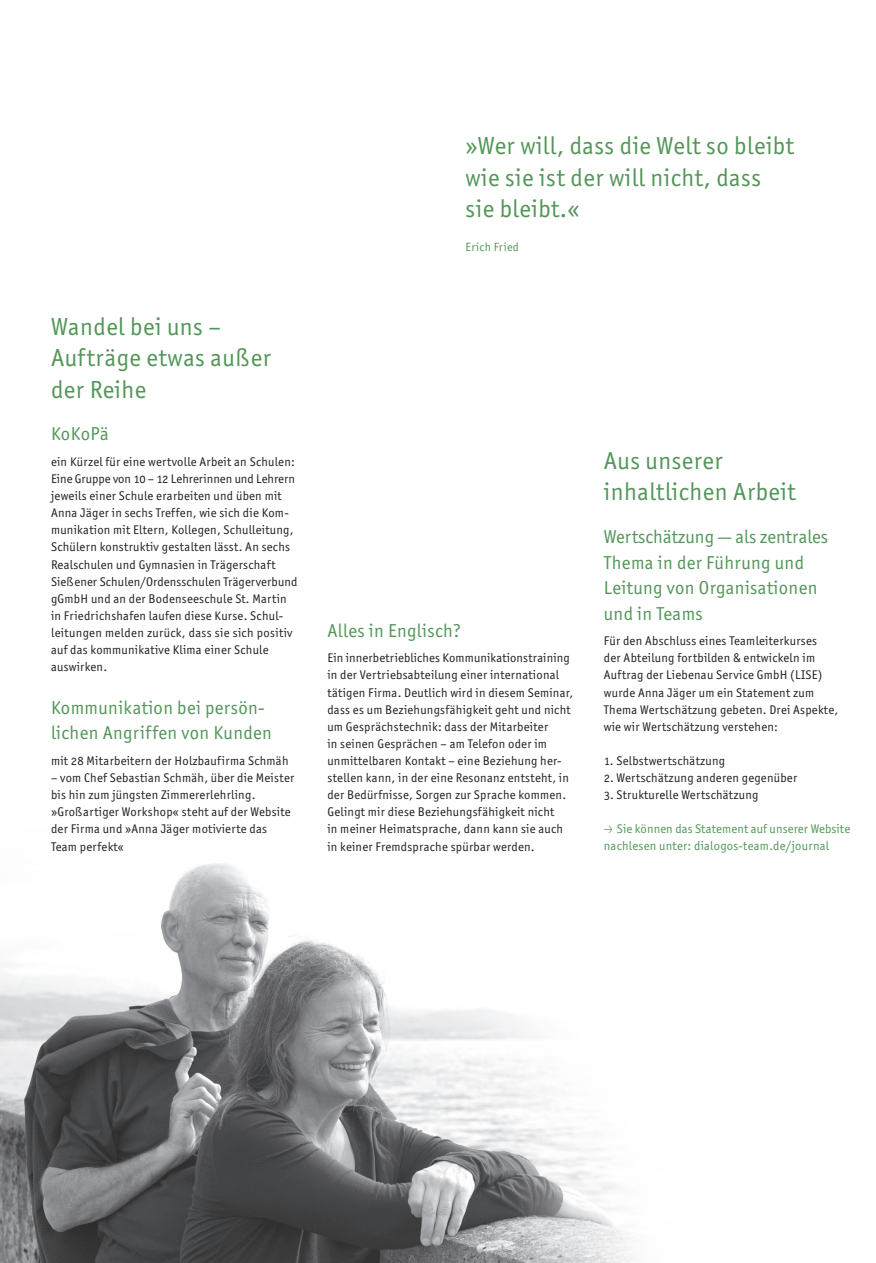
<style>
.page{position:relative;width:876px;height:1263px;background:#fff}
.page>*{position:absolute;margin:0;border:0;box-sizing:border-box;transform-origin:0 0}
.t1{font:24.75px/31.5px "Officina Sans ITC Std";letter-spacing:.02em;color:#539658}
.t2{font:18.75px/25.5px "Officina Sans ITC Std";letter-spacing:.02em;color:#539658}
.t3{font:12.6px/17.1px "Officina Sans ITC Std";letter-spacing:.02em;color:#231f20}
.t4{font:12.6px/17.1px "Officina Sans ITC Std";letter-spacing:.015em;color:#539658}
.t5{font:12px "Officina Sans ITC Std";letter-spacing:.02em;color:#539658}
.s1{font-family:"Zwo LF w 1 Exp"}
</style>
<div class="page">
<img style="left:0;top:863px;width:634px;height:400px">
<h1 class="t1" style="left:51px;top:310px;width:222px">Wandel bei uns –<br>Aufträge etwas außer der Reihe</h1>
<h2 class="t2" style="left:51px;top:421px;width:59px">KoKoPä</h2>
<p class="t3" style="left:51px;top:453px;width:248px">ein Kürzel für eine wertvolle Arbeit an Schulen:<br>Eine Gruppe von 10 – 12 Lehrerinnen und Lehrern jeweils einer Schule erarbeiten und üben mit Anna Jäger in sechs Treffen, wie sich die Kom&shy;munikation mit Eltern, Kollegen, Schulleitung, Schülern konstruktiv gestalten lässt. An sechs Realschulen und Gymnasien in Trägerschaft Sießener Schulen/Ordensschulen Trägerverbund gGmbH und an der Bodenseeschule St. Martin in Friedrichshafen laufen diese Kurse. Schul&shy;leitungen melden zurück, dass sie sich positiv auf das kommunikative Klima einer Schule auswirken.</p>
<h2 class="t2" style="left:51px;top:695px;width:222px">Kommunikation bei persön&shy;lichen Angriffen von Kunden</h2>
<p class="t3" style="left:51px;top:752px;width:239px">mit 28 Mitarbeitern der Holzbaufirma Schmäh</p>
<p class="t3" style="left:51px;top:769px;width:245px">– vom Chef Sebastian Schmäh, über die Meister bis hin zum jüngsten Zimmererlehrling. »Großartiger Workshop« steht auf der Website der Firma und »Anna Jäger motivierte das Team perfekt«</p>
<h1 class="t1" style="left:466px;top:130px;width:330px">»Wer will, dass die Welt so bleibt wie sie ist der will nicht, dass sie bleibt.«</h1>
<p class="t5" style="left:466px;top:240px;width:55px">Erich Fried</p>
<h2 class="t2" style="left:327px;top:617px;width:135px">Alles in Englisch?</h2>
<p class="t3" style="left:327px;top:649px;width:247px">Ein innerbetriebliches Kommunikationstraining in der Vertriebsabteilung einer international tätigen Firma. Deutlich wird in diesem Seminar, dass es um Beziehungsfähigkeit geht und nicht um Gesprächstechnik: dass der Mitarbeiter<br>in seinen Gesprächen – am Telefon oder im unmittelbaren Kontakt – eine Beziehung her&shy;stellen kann, in der eine Resonanz entsteht, in der Bedürfnisse, Sorgen zur Sprache kommen.<br>Gelingt mir diese Beziehungsfähigkeit nicht<br>in meiner Heimatsprache, dann kann sie auch in keiner Fremdsprache spürbar werden.</p>
<h1 class="t1" style="left:604px;top:445px;width:193px">Aus unserer inhaltlichen Arbeit</h1>
<h2 class="t2" style="left:604px;top:524px;width:226px">Wertschätzung — als zentrales<br>Thema in der Führung und<br>Leitung von Organisationen und in Teams</h2>
<p class="t3" style="left:604px;top:632px;width:236px">Für den Abschluss eines Teamleiterkurses<br>der Abteilung fortbilden &amp; entwickeln im Auftrag der Liebenau Service GmbH (LISE) wurde Anna Jäger um ein Statement zum Thema Wertschätzung gebeten. Drei Aspekte, wie wir Wertschätzung verstehen:</p>
<p class="t3" style="left:604px;top:752px;width:123px">1. Selbstwertschätzung</p>
<p class="t3" style="left:604px;top:769px;width:195px">2. Wertschätzung anderen gegenüber</p>
<p class="t3" style="left:604px;top:786px;width:156px">3. Strukturelle Wertschätzung</p>
<p class="t4" style="left:604px;top:820px;width:248px"><span class="s1">Ñ</span> Sie können das Statement auf unserer Website nachlesen unter: dialogos-team.de/journal</p>
</div>
